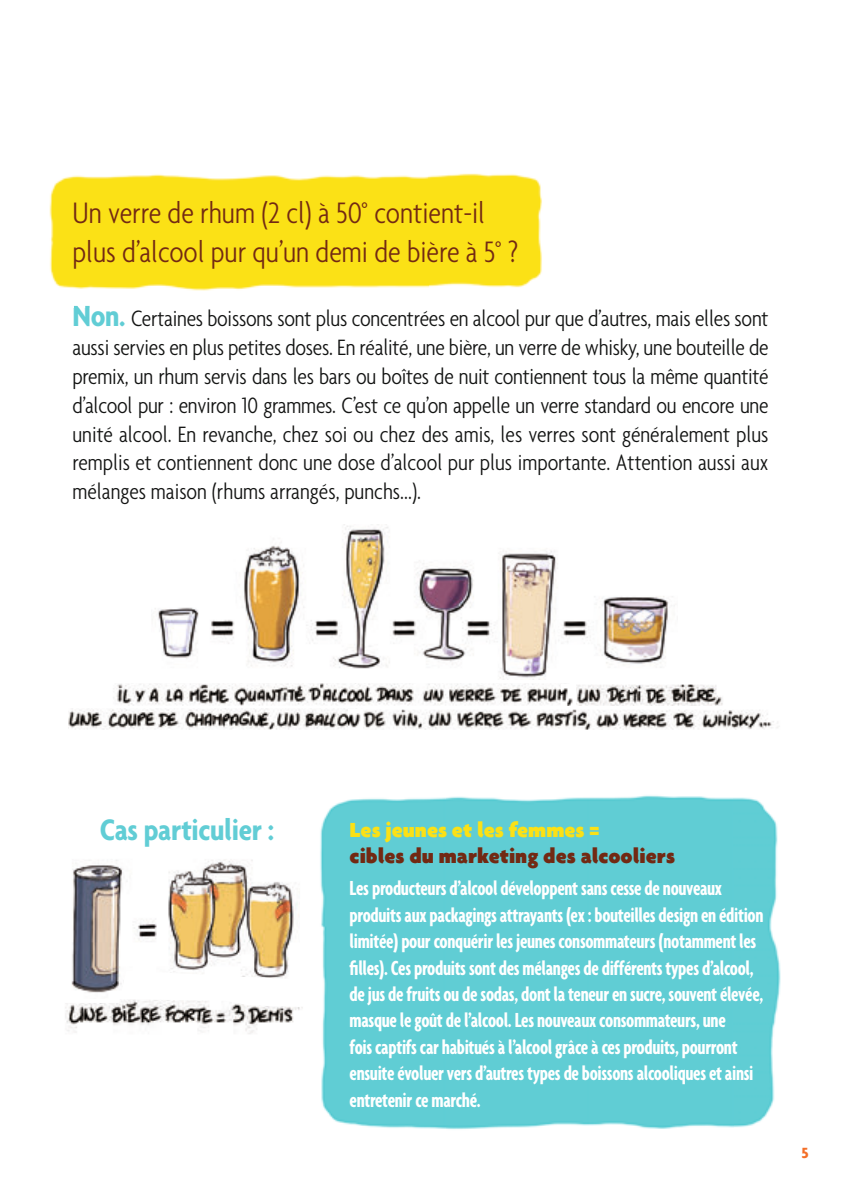
<style>
.page{position:relative;width:841px;height:1190px;background:#fff}
.page>*{position:absolute;margin:0;border:0;box-sizing:border-box;transform-origin:0 0}
.t1{font:300 condensed 32px/38.4px "Agenda";color:#722913}
.t2{font:700 condensed 32px "Agenda";letter-spacing:-.01em;color:#61cdd5}
.t3{font:300 condensed 24px/28.8px "Agenda";color:#131413;text-align:justify}
.t4{font:700 extra-condensed 22px/26.4px "Agenda";letter-spacing:-.015em;color:#fff}
.t5{font:900 22px "Agenda";color:#722913}
.t6{font:900 22px "Agenda";color:#fbe116}
.t7{font:700 16px "Agenda";color:#f46f28}
.s1{font-weight:700;font-size:32px;color:#61cdd5}
</style>
<div class="page">
<div style="left:320px;top:795px;width:461px;height:334px;background:#60cdd4"></div>
<img style="left:113px;top:683px;width:448px;height:22px">
<img style="left:68px;top:708px;width:281px;height:21px">
<img style="left:363px;top:709px;width:415px;height:20px">
<img style="left:349px;top:713px;width:12px;height:15px">
<img style="left:576px;top:684px;width:147px;height:21px">
<img style="left:561px;top:688px;width:12px;height:17px">
<img style="left:65px;top:1002px;width:238px;height:32px">
<img style="left:320px;top:1006px;width:1px;height:38px">
<img style="left:71px;top:859px;width:228px;height:143px">
<img style="left:71px;top:998px;width:49px;height:4px">
<img style="left:152px;top:524px;width:517px;height:155px">
<img style="left:49px;top:173px;width:493px;height:133px">
<h1 class="t1" style="left:72px;top:193px;width:447px">Un verre de rhum (2 cl) à 50° contient-il plus d’alcool pur qu’un demi de bière à 5° ?</h1>
<p class="t3" style="left:72px;top:304px;width:697px"><span class="s1">Non.</span> Certaines boissons sont plus concentrées en alcool pur que d’autres, mais elles sont aussi servies en plus petites doses. En réalité, une bière, un verre de whisky, une bouteille de premix, un rhum servis dans les bars ou boîtes de nuit contiennent tous la même quantité d’alcool pur : environ 10 grammes. C’est ce qu’on appelle un verre standard ou encore une unité alcool. En revanche, chez soi ou chez des amis, les verres sont généralement plus remplis et contiennent donc une dose d’alcool pur plus importante. Attention aussi aux mélanges maison (rhums arrangés, punchs...).</p>
<h1 class="t2" style="left:100px;top:811px;width:176px">Cas particulier :</h1>
<p class="t6" style="left:350px;top:816px;width:251px">Les jeunes et les femmes =</p>
<p class="t5" style="left:350px;top:842px;width:327px">cibles du marketing des alcooliers</p>
<p class="t4" style="left:350px;top:874px;width:415px">Les producteurs d’alcool développent sans cesse de nouveaux produits aux packagings attrayants (ex : bouteilles design en édition limitée) pour conquérir les jeunes consommateurs (notamment les filles). Ces produits sont des mélanges de différents types d’alcool, de jus de fruits ou de sodas, dont la teneur en sucre, souvent élevée, masque le goût de l’alcool. Les nouveaux consommateurs, une<br>fois captifs car habitués à l’alcool grâce à ces produits, pourront ensuite évoluer vers d’autres types de boissons alcooliques et ainsi entretenir ce marché.</p>
<p class="t7" style="left:801px;top:1142px;width:9px">5</p>
</div>
